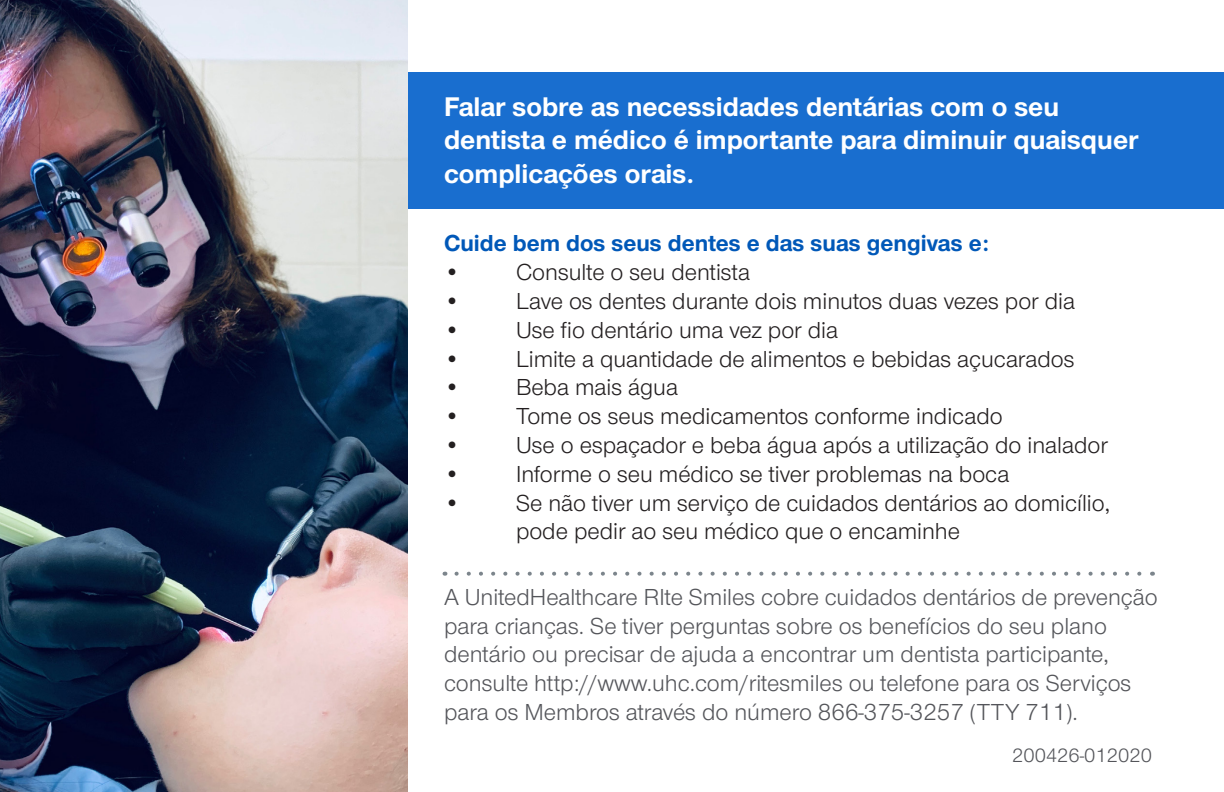
<style>
.page{position:relative;width:1224px;height:792px;background:#fff}
.page>*{position:absolute;margin:0;border:0;box-sizing:border-box;transform-origin:0 0}
.t1{font:700 28px/33.6px "UHC Sans";color:#fff}
.t2{font:24px/28.8px "UHC Sans";color:#231f20}
.t3{font:24px/28.8px "UHC Sans";color:#54555a}
.t4{font:700 24px "UHC Sans";color:#0058b8}
.t5{font:20px "UHC Sans";color:#54555a}
</style>
<div class="page">
<svg style="left:456px;top:572px;width:686px;height:4px"></svg>
<img style="left:0;top:0;width:408px;height:792px">
<div style="left:408px;top:72px;width:816px;height:137px;background:#196ecf"></div>
<h2 class="t1" style="left:444px;top:89px;width:696px">Falar sobre as necessidades dentárias com o seu dentista e médico é importante para diminuir quaisquer complicações orais.</h2>
<h3 class="t4" style="left:444px;top:227px;width:547px">Cuide bem dos seus dentes e das suas gengivas e:</h3>
<p class="t2" style="left:444px;top:257px;width:308px">• Consulte o seu dentista</p>
<p class="t2" style="left:444px;top:286px;width:633px">• Lave os dentes durante dois minutos duas vezes por dia</p>
<p class="t2" style="left:444px;top:315px;width:396px">• Use fo dentário uma vez por dia</p>
<p class="t2" style="left:444px;top:343px;width:632px">• Limite a quantidade de alimentos e bebidas açucarados</p>
<p class="t2" style="left:444px;top:372px;width:236px">• Beba mais água</p>
<p class="t2" style="left:444px;top:401px;width:560px">• Tome os seus medicamentos conforme indicado</p>
<p class="t2" style="left:444px;top:430px;width:665px">• Use o espaçador e beba água após a utilização do inalador</p>
<p class="t2" style="left:444px;top:459px;width:567px">• Informe o seu médico se tiver problemas na boca</p>
<p class="t2" style="left:516px;top:487px;width:596px;text-indent:-72px">• Se não tiver um serviço de cuidados dentários ao domicílio, pode pedir ao seu médico que o encaminhe</p>
<p class="t3" style="left:444px;top:582px;width:715px">A UnitedHealthcare RIte Smiles cobre cuidados dentários de prevenção para crianças. Se tiver perguntas sobre os benefícios do seu plano dentário ou precisar de ajuda a encontrar um dentista participante, consulte http://www.uhc.com/ritesmiles ou telefone para os Serviços para os Membros através do número 866-375-3257 (TTY 711).</p>
<p class="t5" style="left:1012px;top:743px;width:141px">200426-012020</p>
</div>
